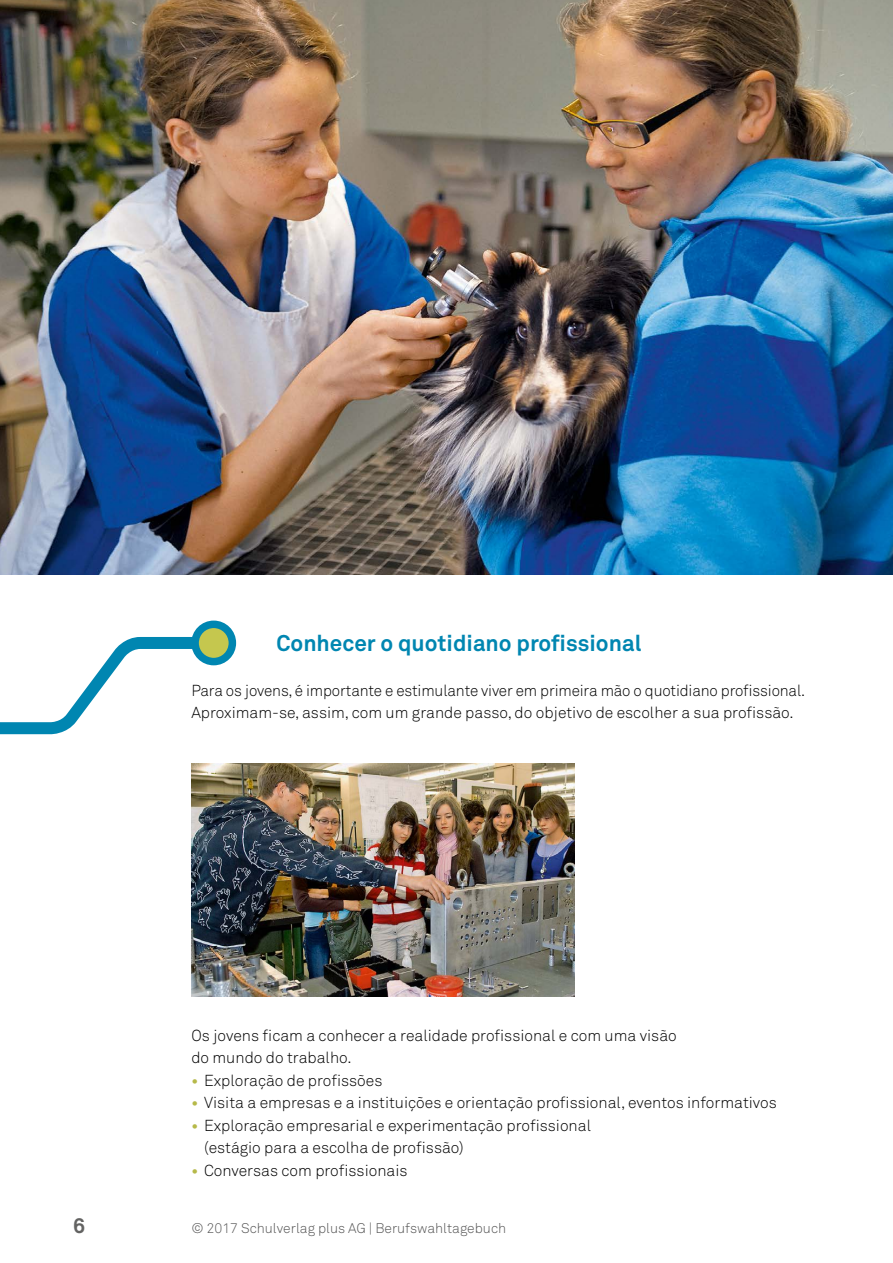
<style>
.page{position:relative;width:893px;height:1263px;background:#fff}
.page>*{position:absolute;margin:0;border:0;box-sizing:border-box;transform-origin:0 0}
.t1{font:700 22.5px "Akkurat Pro";color:#0086b1}
.t2{font:700 21px "Akkurat Pro";color:#636362}
.t3{font:300 15.75px/22.5px "Akkurat Pro";color:#000}
.t4{font:300 13.8px "Akkurat Pro";color:#565656}
.s1{font-weight:700;color:#b6b949}
</style>
<div class="page">
<img style="left:0;top:0;width:893px;height:574px">
<img style="left:191px;top:763px;width:383px;height:234px">
<svg style="left:0;top:632px;width:233px;height:103px"></svg>
<div style="left:195px;top:624px;width:37px;height:38px;background:#c5c74e;border-radius:50%"></div>
<div style="left:191px;top:621px;width:45px;height:44px;border:8px solid #0086b1;border-radius:50%"></div>
<h1 class="t1" style="left:276px;top:629px;width:367px">Conhecer o quotidiano profissional</h1>
<p class="t3" style="left:191px;top:679px;width:615px">Para os jovens, é importante e estimulante viver em primeira mão o quotidiano profissional.<br>Aproximam-se, assim, com um grande passo, do objetivo de escolher a sua profissão.</p>
<p class="t3" style="left:191px;top:1024px;width:487px">Os jovens ficam a conhecer a realidade profissional e com uma visão do mundo do trabalho.</p>
<p class="t3" style="left:191px;top:1069px;width:193px"><span class="s1">•</span> Exploração de profissões</p>
<p class="t3" style="left:191px;top:1091px;width:587px"><span class="s1">•</span> Visita a empresas e a instituições e orientação profissional, eventos informativos</p>
<p class="t3" style="left:204px;top:1114px;width:388px;text-indent:-13px"><span class="s1">•</span> Exploração empresarial e experimentação profissional (estágio para a escolha de profissão)</p>
<p class="t3" style="left:191px;top:1159px;width:218px"><span class="s1">•</span> Conversas com profissionais</p>
<h2 class="t2" style="left:73px;top:1213px;width:13px">6</h2>
<p class="t4" style="left:191px;top:1220px;width:316px">© 2017 Schulverlag plus AG | Berufswahltagebuch</p>
</div>
